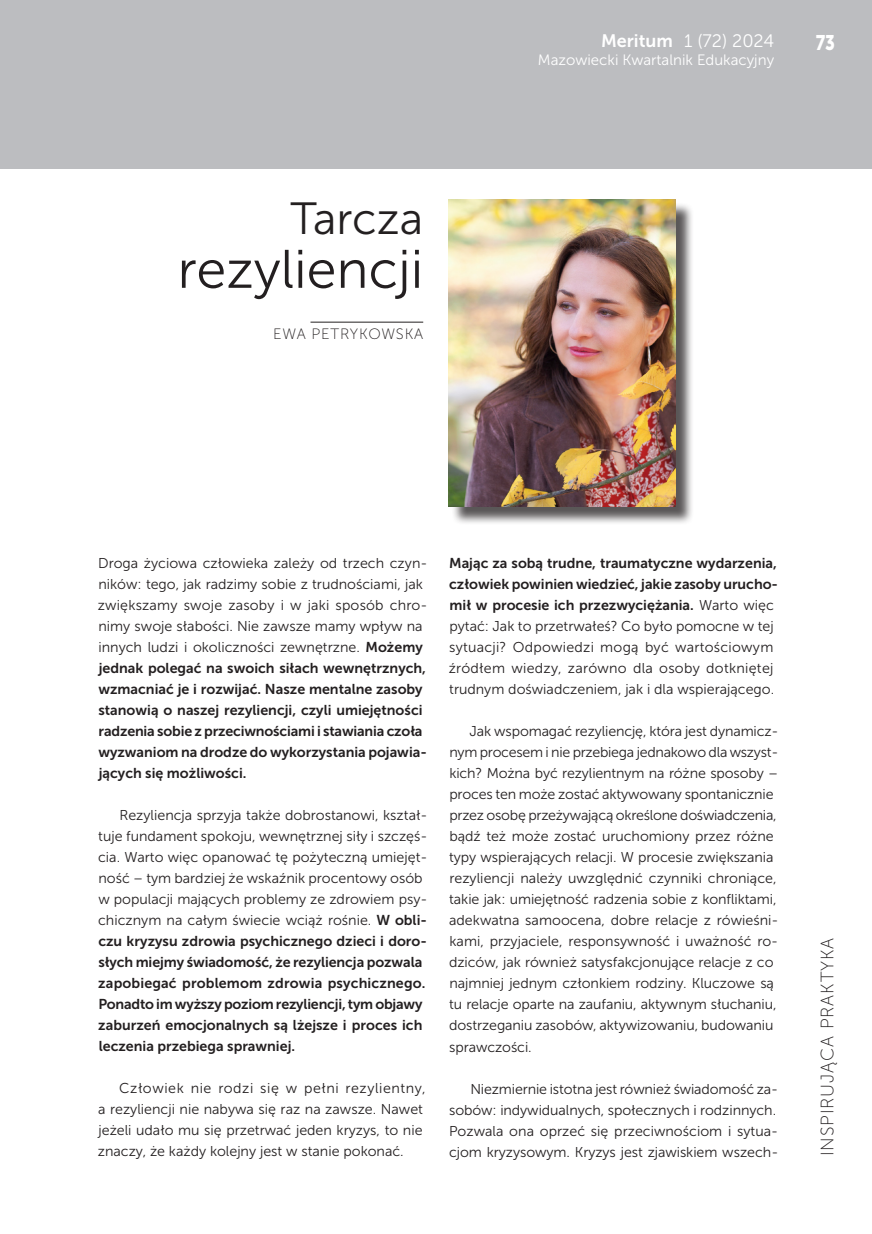
<style>
.page{position:relative;width:872px;height:1234px;background:#fff}
.page>*{position:absolute;margin:0;border:0;box-sizing:border-box;transform-origin:0 0}
.t1{font:54px "Museo Sans 300";color:#231f20}
.t2{font:45px "Museo Sans 300";color:#231f20}
.t3{font:21px "Museo Sans 900";color:#fff;scale:.8 1}
.t4{font:18px "Museo Sans 100";letter-spacing:.05em;color:#231f20}
.t5{font:18px "Museo Sans 300";color:#fff}
.t6{font:15px "Museo Sans 300";color:#fff}
.t7{font:15px "Museo Sans 100";letter-spacing:.05em;color:#231f20}
.t8{font:14.25px/21px "Museo Sans 300";color:#231f20}
.t9{font:14.25px/21px "Museo Sans 700";color:#231f20}
.s1{font-family:"Museo Sans 700"}
.s2{font-family:"Museo Sans 300"}
</style>
<div class="page">
<div style="left:0;top:0;width:872px;height:169px;background:#bcbdc0"></div>
<hr style="left:310px;top:322px;width:113px;height:1px;background:#231f20">
<div style="left:451px;top:202px;width:243px;height:322px;background:#231f20;opacity:.75"></div>
<img style="left:449px;top:200px;width:226px;height:306px">
<h2 class="t2" style="left:291px;top:194px;width:134px">Tarcza</h2>
<h1 class="t1" style="left:177px;top:240px;width:247px">rezyliencji</h1>
<p class="t7" style="left:273px;top:326px;width:151px">EWA PETRYKOWSKA</p>
<p class="t5" style="left:601px;top:31px;width:175px"><span class="s1">Meritum</span> 1 (72) 2024</p>
<p class="t6" style="left:538px;top:52px;width:238px">Mazowiecki Kwartalnik Edukacyjny</p>
<h3 class="t3" style="left:815px;top:30px;width:26px">73</h3>
<p class="t8" style="left:98px;top:552px;width:331px">Droga życiowa człowieka zależy od trzech czyn&shy;ników: tego, jak radzimy sobie z trudnościami, jak zwiększamy swoje zasoby i w jaki sposób chro&shy;nimy swoje słabości. Nie zawsze mamy wpływ na innych ludzi i okoliczności zewnętrzne. <span class="s1">Możemy</span></p>
<p class="t9" style="left:98px;top:657px;width:330px">jednak polegać na swoich siłach wewnętrznych, wzmacniać je i rozwijać. Nasze mentalne zasoby stanowią o naszej rezyliencji, czyli umiejętności radzenia sobie z przeciwnościami i stawiania czoła wyzwaniom na drodze do wykorzystania pojawia&shy;jących się możliwości.</p>
<p class="t8" style="left:98px;top:804px;width:331px;text-indent:21px">Rezyliencja sprzyja także dobrostanowi, kształ&shy;tuje fundament spokoju, wewnętrznej siły i szczęś&shy;cia. Warto więc opanować tę pożyteczną umiejęt&shy;ność – tym bardziej że wskaźnik procentowy osób w populacji mających problemy ze zdrowiem psy&shy;chicznym na całym świecie wciąż rośnie. <span class="s1">W obli-</span></p>
<p class="t9" style="left:98px;top:930px;width:330px">czu kryzysu zdrowia psychicznego dzieci i doro&shy;słych miejmy świadomość, że rezyliencja pozwala zapobiegać problemom zdrowia psychicznego.<br>Ponadto im wyższy poziom rezyliencji, tym objawy zaburzeń emocjonalnych są lżejsze i proces ich leczenia przebiega sprawniej.</p>
<p class="t8" style="left:98px;top:1077px;width:329px;text-indent:22px">Człowiek nie rodzi się w pełni rezylientny, a rezyliencji nie nabywa się raz na zawsze. Nawet jeżeli udało mu się przetrwać jeden kryzys, to nie znaczy, że każdy kolejny jest w stanie pokonać.</p>
<p class="t9" style="left:449px;top:552px;width:330px;text-align:justify">Mając za sobą trudne, traumatyczne wydarzenia, człowiek powinien wiedzieć, jakie zasoby urucho&shy;mił w procesie ich przezwyciężania. <span class="s2">Warto więc</span></p>
<p class="t8" style="left:449px;top:615px;width:327px;text-align:justify">pytać: Jak to przetrwałeś? Co było pomocne w tej sytuacji? Odpowiedzi mogą być wartościowym źródłem wiedzy, zarówno dla osoby dotkniętej trudnym doświadczeniem, jak i dla wspierającego.</p>
<p class="t8" style="left:449px;top:720px;width:331px;text-indent:21px">Jak wspomagać rezyliencję, która jest dynamicz&shy;nym procesem i nie przebiega jednakowo dla wszyst&shy;kich? Można być rezylientnym na różne sposoby – proces ten może zostać aktywowany spontanicznie przez osobę przeżywającą określone doświadczenia, bądź też może zostać uruchomiony przez różne typy wspierających relacji. W procesie zwiększania rezyliencji należy uwzględnić czynniki chroniące, takie jak: umiejętność radzenia sobie z konfliktami, adekwatna samoocena, dobre relacje z rówieśni&shy;kami, przyjaciele, responsywność i uważność ro&shy;dziców, jak również satysfakcjonujące relacje z co najmniej jednym członkiem rodziny. Kluczowe są tu relacje oparte na zaufaniu, aktywnym słuchaniu, dostrzeganiu zasobów, aktywizowaniu, budowaniu sprawczości.</p>
<p class="t8" style="left:449px;top:1077px;width:331px;text-indent:21px">Niezmiernie istotna jest również świadomość za&shy;sobów: indywidualnych, społecznych i rodzinnych.<br>Pozwala ona oprzeć się przeciwnościom i sytua&shy;cjom kryzysowym. Kryzys jest zjawiskiem wszech-</p>
<p class="t4" style="left:817px;top:1156px;width:220px;rotate:-90deg">INSPIRUJĄCA PRAKTYKA</p>
</div>
